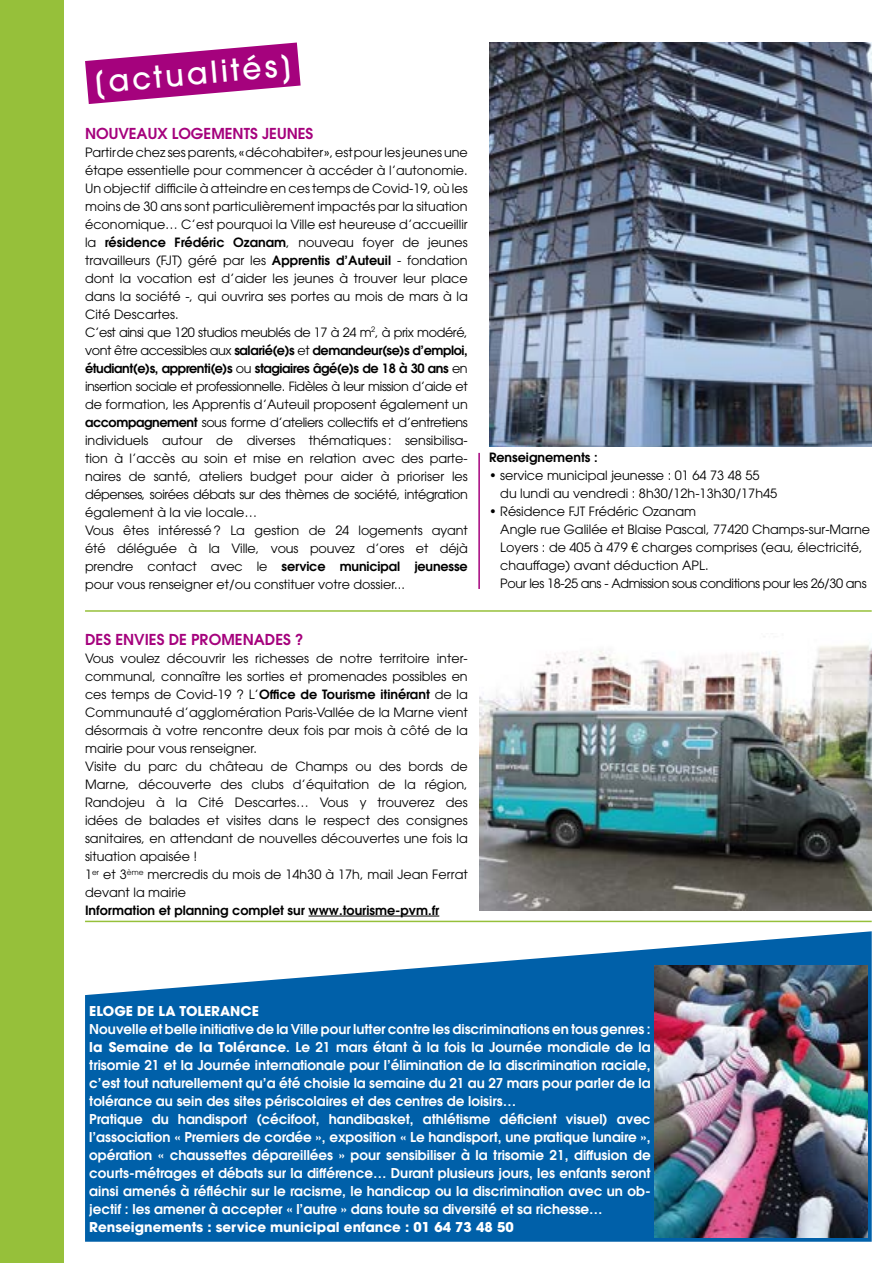
<style>
.page{position:relative;width:893px;height:1263px;background:#fff}
.page>*{position:absolute;margin:0;border:0;box-sizing:border-box;transform-origin:0 0}
.t1{font:500 30px "ITC Avant Garde Std";color:#fff}
.t2{font:600 15px "ITC Avant Garde Std";color:#a5027d}
.t3{font:600 13.5px/18px "ITC Avant Garde Std";color:#fff}
.t4{font:700 13.5px "ITC Avant Garde Std";color:#fff}
.t5{font:12.75px/18px "ITC Avant Garde Std";color:#000}
.t6{font:600 12.75px "ITC Avant Garde Std";color:#000}
.s1{font-weight:600}
.s2{font-weight:700}
</style>
<div class="page">
<div style="left:0;top:0;width:64px;height:1263px;background:#96c03a"></div>
<svg style="left:85px;top:43px;width:216px;height:61px"></svg>
<hr style="left:308px;top:916px;width:131px;height:1px;background:#000">
<hr style="left:478px;top:453px;width:2px;height:136px;background:#a5027d">
<svg style="left:85px;top:931px;width:787px;height:311px;background:#2275b4"></svg>
<img style="left:489px;top:43px;width:383px;height:403px">
<hr style="left:85px;top:610px;width:787px;height:2px;background:#96c03a">
<hr style="left:85px;top:921px;width:787px;height:1px;background:#96c03a">
<img style="left:480px;top:645px;width:392px;height:265px">
<img style="left:655px;top:965px;width:212px;height:272px">
<h1 class="t1" style="left:92px;top:63px;width:201px;rotate:-5deg">[actualités]</h1>
<p class="t2" style="left:85px;top:123px;width:230px">NOUVEAUX LOGEMENTS JEUNES</p>
<p class="t5" style="left:85px;top:143px;width:384px">Partir de chez ses parents, « décohabiter », est pour les jeunes une étape essentielle pour commencer à accéder à l’autonomie.<br>Un objectif difficile à atteindre en ces temps de Covid-19, où les moins de 30 ans sont particulièrement impactés par la situation économique… C’est pourquoi la Ville est heureuse d’accueillir la <span class="s1">résidence Frédéric Ozanam</span>, nouveau foyer de jeunes travailleurs (FJT) géré par les <span class="s1">Apprentis d’Auteuil</span> - fondation dont la vocation est d’aider les jeunes à trouver leur place dans la société -, qui ouvrira ses portes au mois de mars à la Cité Descartes.<br>C’est ainsi que 120 studios meublés de 17 à 24 m<sup>2</sup>, à prix modéré, vont être accessibles aux <span class="s1">salarié(e)s</span> et <span class="s1">demandeur(se)s d’emploi, étudiant(e)s, apprenti(e)s</span> ou <span class="s1">stagiaires âgé(e)s de 18 à 30 ans</span> en insertion sociale et professionnelle. Fidèles à leur mission d’aide et de formation, les Apprentis d’Auteuil proposent également un <span class="s1">accompagnement</span> sous forme d’ateliers collectifs et d’entretiens individuels autour de diverses thématiques: sensibilisa&shy;tion à l’accès au soin et mise en relation avec des parte&shy;naires de santé, ateliers budget pour aider à prioriser les dépenses, soirées débats sur des thèmes de société, intégration également à la vie locale…<br>Vous êtes intéressé? La gestion de 24 logements ayant été déléguée à la Ville, vous pouvez d’ores et déjà prendre contact avec le <span class="s1">service municipal jeunesse </span>pour vous renseigner et/ou constituer votre dossier...</p>
<p class="t2" style="left:85px;top:629px;width:220px">DES ENVIES DE PROMENADES ?</p>
<p class="t5" style="left:85px;top:649px;width:384px">Vous voulez découvrir les richesses de notre territoire inter&shy;communal, connaître les sorties et promenades possibles en ces temps de Covid-19 ? L’<span class="s1">Office de Tourisme itinérant</span> de la Communauté d’agglomération Paris-Vallée de la Marne vient désormais à votre rencontre deux fois par mois à côté de la mairie pour vous renseigner.<br>Visite du parc du château de Champs ou des bords de Marne, découverte des clubs d’équitation de la région, Randojeu à la Cité Descartes… Vous y trouverez des idées de balades et visites dans le respect des consignes sanitaires, en attendant de nouvelles découvertes une fois la situation apaisée !<br>1<sup>er</sup> et 3<sup>ème</sup> mercredis du mois de 14h30 à 17h, mail Jean Ferrat devant la mairie</p>
<p class="t6" style="left:85px;top:902px;width:356px">Information et planning complet sur www.tourisme-pvm.fr</p>
<p class="t6" style="left:489px;top:449px;width:110px">Renseignements :</p>
<p class="t5" style="left:500px;top:466px;width:278px;text-indent:-11px">• service municipal jeunesse : 01 64 73 48 55 du lundi au vendredi : 8h30/12h-13h30/17h45</p>
<p class="t5" style="left:500px;top:502px;width:371px;text-indent:-11px">• Résidence FJT Frédéric Ozanam<br>Angle rue Galilée et Blaise Pascal, 77420 Champs-sur-Marne Loyers : de 405 à 479 € charges comprises (eau, électricité, chauffage) avant déduction APL.<br>Pour les 18-25 ans - Admission sous conditions pour les 26/30 ans</p>
<p class="t4" style="left:89px;top:1002px;width:171px">ELOGE DE LA TOLERANCE</p>
<p class="t3" style="left:89px;top:1019px;width:563px">Nouvelle et belle initiative de la Ville pour lutter contre les discriminations en tous genres : <span class="s2">la Semaine de la Tolérance</span>. Le 21 mars étant à la fois la Journée mondiale de la trisomie 21 et la Journée internationale pour l’élimination de la discrimination raciale, c’est tout naturellement qu’a été choisie la semaine du 21 au 27 mars pour parler de la tolérance au sein des sites périscolaires et des centres de loisirs…<br>Pratique du handisport (cécifoot, handibasket, athlétisme déficient visuel) avec l’association « Premiers de cordée », exposition « Le handisport, une pratique lunaire », opération « chaussettes dépareillées » pour sensibiliser à la trisomie 21, diffusion de courts-métrages et débats sur la différence… Durant plusieurs jours, les enfants seront ainsi amenés à réfléchir sur le racisme, le handicap ou la discrimination avec un ob&shy;jectif : les amener à accepter « l’autre » dans toute sa diversité et sa richesse…</p>
<p class="t4" style="left:89px;top:1218px;width:426px">Renseignements : service municipal enfance : 01 64 73 48 50</p>
</div>
